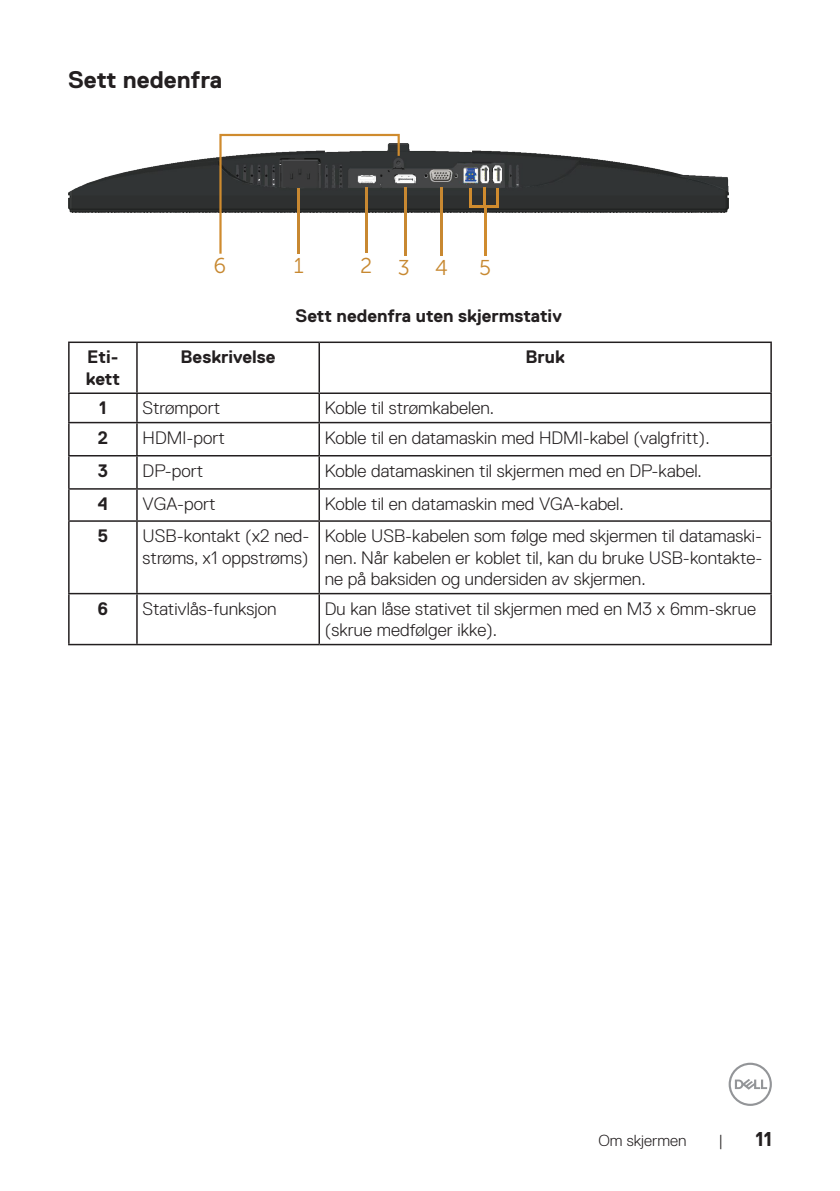
<style>
.page{position:relative;width:840px;height:1191px;background:#fff}
.page>*{position:absolute;margin:0;border:0;box-sizing:border-box;transform-origin:0 0}
.Head_3{font:700 24px "Dell Replica";color:#231f20}
.t1{font:21.4px "Museo Sans For Dell 300";color:#c78830}
.t2{font:700 20px "Dell Replica";color:#231f20}
.text{font:300 18px/21.6px "Dell Replica";color:#231f20}
.text-2{font:700 18px/21.6px "Dell Replica";color:#231f20}
.t3{font:300 16px "Dell Replica";color:#231f20}
</style>
<div class="page">
<svg style="left:728px;top:1062px;width:43px;height:44px"></svg>
<img style="left:68px;top:143px;width:660px;height:69px">
<hr style="left:404px;top:187px;width:2px;height:69px;background:#c88831">
<hr style="left:440px;top:187px;width:2px;height:69px;background:#c88831">
<hr style="left:483px;top:206px;width:3px;height:50px;background:#cf8b2e">
<hr style="left:469px;top:205px;width:29px;height:2px;background:#cf8b2e">
<svg style="left:483px;top:187px;width:2px;height:18px"></svg>
<svg style="left:496px;top:188px;width:2px;height:17px"></svg>
<svg style="left:469px;top:188px;width:2px;height:17px"></svg>
<svg style="left:218px;top:133px;width:182px;height:121px"></svg>
<hr style="left:68px;top:341px;width:69px;height:2px;background:#231f20">
<hr style="left:68px;top:343px;width:2px;height:49px;background:#231f20">
<hr style="left:137px;top:341px;width:182px;height:2px;background:#231f20">
<hr style="left:136px;top:343px;width:2px;height:49px;background:#231f20">
<hr style="left:319px;top:341px;width:452px;height:2px;background:#231f20">
<hr style="left:318px;top:343px;width:2px;height:49px;background:#231f20">
<hr style="left:770px;top:343px;width:1px;height:49px;background:#231f20">
<hr style="left:68px;top:392px;width:69px;height:2px;background:#231f20">
<hr style="left:68px;top:394px;width:2px;height:28px;background:#231f20">
<hr style="left:137px;top:392px;width:182px;height:2px;background:#231f20">
<hr style="left:136px;top:394px;width:2px;height:28px;background:#231f20">
<hr style="left:319px;top:392px;width:452px;height:2px;background:#231f20">
<hr style="left:318px;top:394px;width:2px;height:28px;background:#231f20">
<svg style="left:770px;top:394px;width:1px;height:28px"></svg>
<hr style="left:68px;top:422px;width:69px;height:1px;background:#231f20">
<hr style="left:68px;top:423px;width:2px;height:32px;background:#231f20">
<hr style="left:137px;top:422px;width:182px;height:1px;background:#231f20">
<hr style="left:136px;top:423px;width:2px;height:32px;background:#231f20">
<hr style="left:319px;top:422px;width:452px;height:1px;background:#231f20">
<hr style="left:318px;top:423px;width:2px;height:32px;background:#231f20">
<hr style="left:770px;top:423px;width:1px;height:32px;background:#231f20">
<hr style="left:68px;top:455px;width:69px;height:1px;background:#231f20">
<hr style="left:68px;top:456px;width:2px;height:32px;background:#231f20">
<hr style="left:137px;top:455px;width:182px;height:1px;background:#231f20">
<hr style="left:136px;top:456px;width:2px;height:32px;background:#231f20">
<hr style="left:319px;top:455px;width:452px;height:1px;background:#231f20">
<hr style="left:318px;top:456px;width:2px;height:32px;background:#231f20">
<hr style="left:770px;top:456px;width:1px;height:32px;background:#231f20">
<hr style="left:68px;top:489px;width:2px;height:31px;background:#231f20">
<hr style="left:137px;top:488px;width:182px;height:1px;background:#231f20">
<hr style="left:136px;top:489px;width:2px;height:31px;background:#231f20">
<hr style="left:319px;top:488px;width:452px;height:1px;background:#231f20">
<hr style="left:318px;top:489px;width:2px;height:31px;background:#231f20">
<hr style="left:770px;top:489px;width:1px;height:31px;background:#231f20">
<hr style="left:68px;top:522px;width:2px;height:71px;background:#231f20">
<hr style="left:136px;top:522px;width:2px;height:71px;background:#231f20">
<hr style="left:318px;top:522px;width:2px;height:71px;background:#231f20">
<hr style="left:770px;top:522px;width:1px;height:71px;background:#231f20">
<hr style="left:68px;top:594px;width:2px;height:50px;background:#231f20">
<hr style="left:136px;top:594px;width:2px;height:50px;background:#231f20">
<hr style="left:318px;top:594px;width:2px;height:50px;background:#231f20">
<hr style="left:770px;top:594px;width:1px;height:50px;background:#231f20">
<hr style="left:68px;top:488px;width:69px;height:1px;background:#231f20">
<hr style="left:68px;top:520px;width:69px;height:2px;background:#231f20">
<hr style="left:68px;top:593px;width:69px;height:1px;background:#231f20">
<hr style="left:137px;top:520px;width:182px;height:2px;background:#231f20">
<hr style="left:137px;top:593px;width:182px;height:1px;background:#231f20">
<hr style="left:68px;top:644px;width:69px;height:1px;background:#231f20">
<hr style="left:319px;top:520px;width:452px;height:2px;background:#231f20">
<hr style="left:319px;top:593px;width:452px;height:1px;background:#231f20">
<hr style="left:137px;top:644px;width:182px;height:1px;background:#231f20">
<hr style="left:319px;top:644px;width:452px;height:1px;background:#231f20">
<p class="Head_3" style="left:68px;top:67px;width:156px">Sett nedenfra</p>
<p class="t1" style="left:213px;top:254px;width:14px">6</p>
<p class="t1" style="left:293px;top:254px;width:11px">1</p>
<p class="t1" style="left:360px;top:256px;width:89px">234</p>
<p class="t1" style="left:479px;top:256px;width:13px">5</p>
<p class="text-2" style="left:295px;top:305px;width:268px">Sett nedenfra uten skjermstativ</p>
<p class="text-2" style="left:86px;top:346px;width:36px">Eti&shy;kett</p>
<p class="text-2" style="left:180px;top:346px;width:97px">Beskrivelse</p>
<p class="text-2" style="left:525px;top:346px;width:41px">Bruk</p>
<p class="text-2" style="left:99px;top:397px;width:9px">1</p>
<p class="text" style="left:142px;top:397px;width:79px">Strømport</p>
<p class="text" style="left:325px;top:397px;width:171px">Koble til strømkabelen.</p>
<p class="text-2" style="left:98px;top:426px;width:12px">2</p>
<p class="text" style="left:142px;top:426px;width:84px">HDMI-port</p>
<p class="text" style="left:325px;top:426px;width:386px">Koble til en datamaskin med HDMI-kabel (valgfritt).</p>
<p class="text-2" style="left:98px;top:460px;width:12px">3</p>
<p class="text" style="left:142px;top:460px;width:62px">DP-port</p>
<p class="text" style="left:325px;top:460px;width:378px">Koble datamaskinen til skjermen med en DP-kabel.</p>
<p class="text-2" style="left:98px;top:493px;width:12px">4</p>
<p class="text" style="left:142px;top:493px;width:75px">VGA-port</p>
<p class="text" style="left:325px;top:493px;width:300px">Koble til en datamaskin med VGA-kabel.</p>
<p class="text-2" style="left:97px;top:525px;width:12px">5</p>
<p class="text" style="left:142px;top:525px;width:168px">USB-kontakt (x2 ned&shy;strøms, x1 oppstrøms)</p>
<p class="text" style="left:325px;top:525px;width:439px;text-align:justify">Koble USB-kabelen som følge med skjermen til datamaski&shy;nen. Når kabelen er koblet til, kan du bruke USB-kontakte&shy;ne på baksiden og undersiden av skjermen.</p>
<p class="text-2" style="left:97px;top:597px;width:12px">6</p>
<p class="text" style="left:142px;top:597px;width:135px">Stativlås-funksjon</p>
<p class="text" style="left:325px;top:597px;width:432px">Du kan låse stativet til skjermen med en M3 x 6mm-skrue (skrue medfølger ikke).</p>
<p class="t3" style="left:598px;top:1131px;width:90px">Om skjermen</p>
<p class="t3" style="left:718px;top:1131px;width:6px">|</p>
<p class="t2" style="left:755px;top:1127px;width:18px">11</p>
</div>
